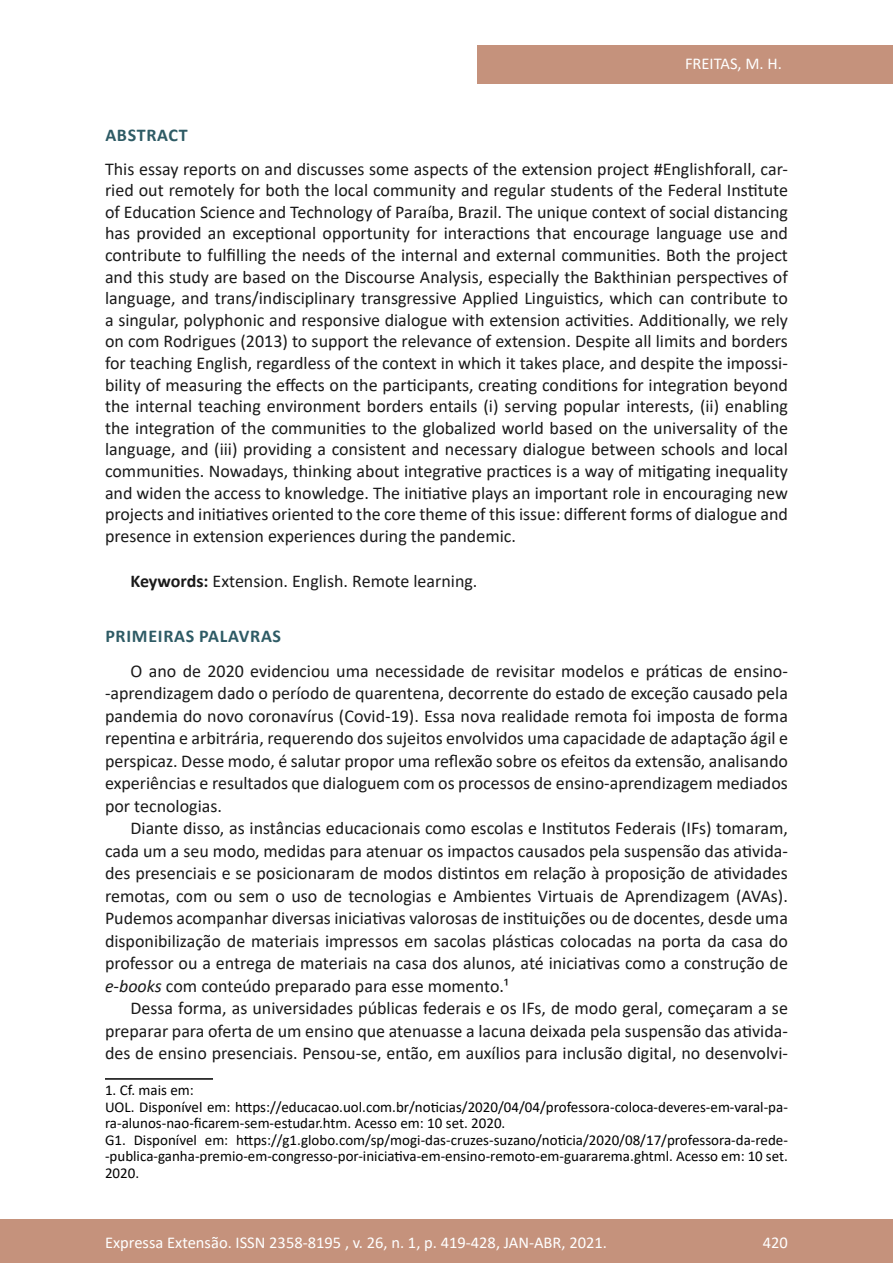
<style>
.page{position:relative;width:893px;height:1263px;background:#fff}
.page>*{position:absolute;margin:0;border:0;box-sizing:border-box;transform-origin:0 0}
.Principal_-_Resumo{font:18px/21.6px "Calibri";color:#1a1a1a;text-align:justify}
.Principal_-_Texto{font:18px/22.5px "Calibri";color:#1a1a1a;text-align:justify}
.Principal_-_Intertít{font:700 18px "Calibri";letter-spacing:.04em;color:#2e5b65}
.t1{font:16.5px "Calibri";color:#fff}
.Principal_-_Nota_de{font:15px/16.5px "Calibri";color:#000}
.s1{font-weight:700}
.s2{font-style:italic}
</style>
<div class="page">
<div style="left:0;top:1219px;width:893px;height:44px;background:#c5927c"></div>
<div style="left:477px;top:45px;width:416px;height:39px;background:#c5927c"></div>
<hr style="left:105px;top:1078px;width:108px;height:2px;background:#000">
<p class="t1" style="left:685px;top:52px;width:98px">FREITAS, M. H.</p>
<p class="Principal_-_Intertít" style="left:105px;top:122px;width:84px">ABSTRACT</p>
<p class="Principal_-_Resumo" style="left:105px;top:157px;width:684px">This essay reports on and discusses some aspects of the extension project #Englishforall, car&shy;ried out remotely for both the local community and regular students of the Federal Institute of Education Science and Technology of Paraíba, Brazil. The unique context of social distancing has provided an exceptional opportunity for interactions that encourage language use and contribute to fulfilling the needs of the internal and external communities. Both the project and this study are based on the Discourse Analysis, especially the Bakthinian perspectives of language, and trans/indisciplinary transgressive Applied Linguistics, which can contribute to a singular, polyphonic and responsive dialogue with extension activities. Additionally, we rely on com Rodrigues (2013) to support the relevance of extension. Despite all limits and borders for teaching English, regardless of the context in which it takes place, and despite the impossi&shy;bility of measuring the effects on the participants, creating conditions for integration beyond the internal teaching environment borders entails (i) serving popular interests, (ii) enabling the integration of the communities to the globalized world based on the universality of the language, and (iii) providing a consistent and necessary dialogue between schools and local communities. Nowadays, thinking about integrative practices is a way of mitigating inequality and widen the access to knowledge. The initiative plays an important role in encouraging new projects and initiatives oriented to the core theme of this issue: different forms of dialogue and presence in extension experiences during the pandemic.</p>
<p class="Principal_-_Texto" style="left:130px;top:569px;width:348px"><span class="s1">Keywords:</span> Extension. English. Remote learning.</p>
<p class="Principal_-_Intertít" style="left:105px;top:624px;width:177px">PRIMEIRAS PALAVRAS</p>
<p class="Principal_-_Texto" style="left:105px;top:659px;width:684px;text-indent:26px">O ano de 2020 evidenciou uma necessidade de revisitar modelos e práticas de ensino--aprendizagem dado o período de quarentena, decorrente do estado de exceção causado pela pandemia do novo coronavírus (Covid-19). Essa nova realidade remota foi imposta de forma repentina e arbitrária, requerendo dos sujeitos envolvidos uma capacidade de adaptação ágil e perspicaz. Desse modo, é salutar propor uma reflexão sobre os efeitos da extensão, analisando experiências e resultados que dialoguem com os processos de ensino-aprendizagem mediados por tecnologias.</p>
<p class="Principal_-_Texto" style="left:105px;top:817px;width:684px;text-indent:26px">Diante disso, as instâncias educacionais como escolas e Institutos Federais (IFs) tomaram, cada um a seu modo, medidas para atenuar os impactos causados pela suspensão das ativida&shy;des presenciais e se posicionaram de modos distintos em relação à proposição de atividades remotas, com ou sem o uso de tecnologias e Ambientes Virtuais de Aprendizagem (AVAs).<br>Pudemos acompanhar diversas iniciativas valorosas de instituições ou de docentes, desde uma disponibilização de materiais impressos em sacolas plásticas colocadas na porta da casa do professor ou a entrega de materiais na casa dos alunos, até iniciativas como a construção de <span class="s2">e-books</span> com conteúdo preparado para esse momento.1</p>
<p class="Principal_-_Texto" style="left:105px;top:997px;width:684px;text-indent:26px">Dessa forma, as universidades públicas federais e os IFs, de modo geral, começaram a se preparar para oferta de um ensino que atenuasse a lacuna deixada pela suspensão das ativida&shy;des de ensino presenciais. Pensou-se, então, em auxílios para inclusão digital, no desenvolvi-</p>
<p class="Principal_-_Nota_de" style="left:105px;top:1082px;width:90px">1. Cf. mais em:</p>
<p class="Principal_-_Nota_de" style="left:105px;top:1098px;width:684px">UOL. Disponível em: https://educacao.uol.com.br/noticias/2020/04/04/professora-coloca-deveres-em-varal-pa&shy;ra-alunos-nao-ficarem-sem-estudar.htm. Acesso em: 10 set. 2020.</p>
<p class="Principal_-_Nota_de" style="left:105px;top:1131px;width:684px;text-align:justify">G1. Disponível em: https://g1.globo.com/sp/mogi-das-cruzes-suzano/noticia/2020/08/17/professora-da-rede--publica-ganha-premio-em-congresso-por-iniciativa-em-ensino-remoto-em-guararema.ghtml. Acesso em: 10 set.<br>2020.</p>
<p class="t1" style="left:105px;top:1230px;width:503px">Expressa Extensão. ISSN 2358-8195 , v. 26, n. 1, p. 419-428, JAN-ABR, 2021.</p>
<p class="t1" style="left:763px;top:1230px;width:27px">420</p>
</div>
